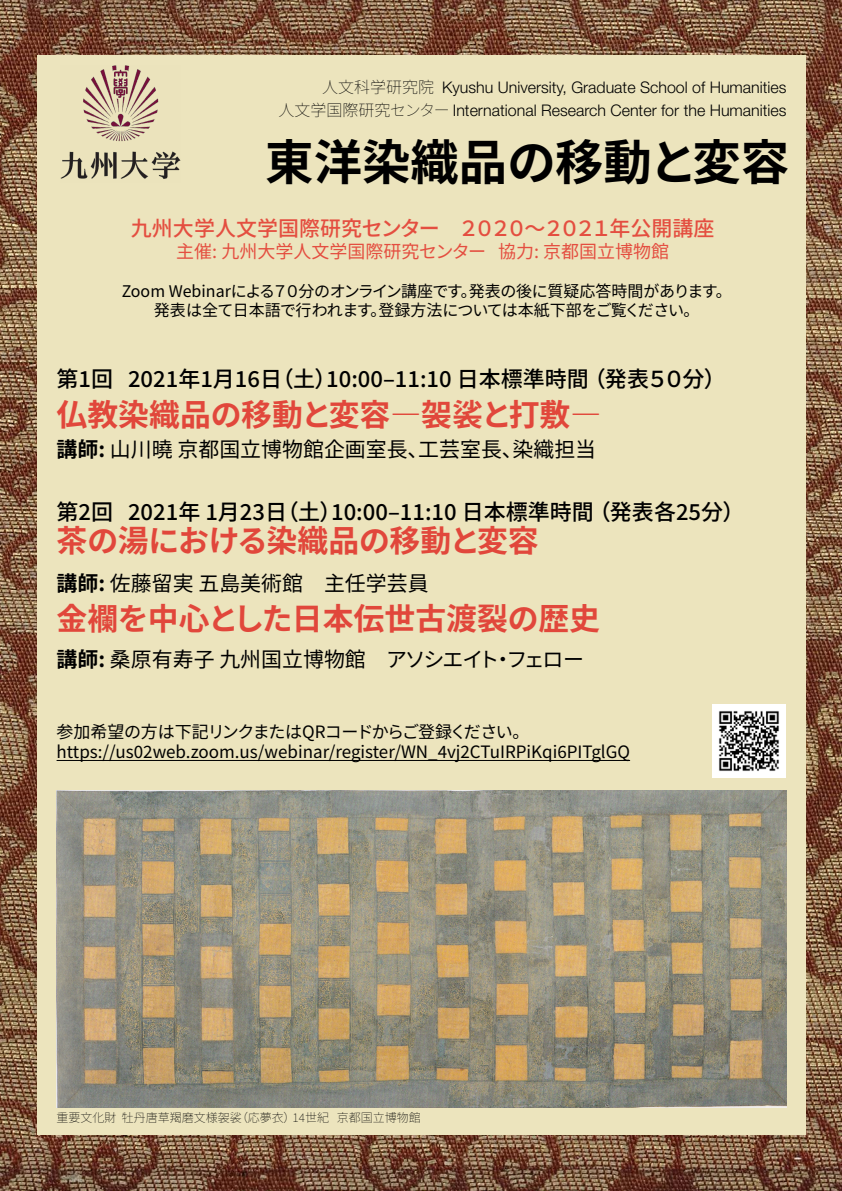
<style>
.page{position:relative;width:842px;height:1191px;background:#fff}
.page>*{position:absolute;margin:0;border:0;box-sizing:border-box;transform-origin:0 0}
.t1{font:700 48.4px "Noto Sans JP";color:#000}
.t2{font:700 30.9px "Noto Sans JP";color:#e1473b}
.t3{font:500 22px "Noto Sans JP";color:#000}
.t4{font:500 21px "Noto Sans JP";color:#e44e40}
.t5{font:20.9px "Noto Sans JP";color:#000}
.t6{font:18px "Noto Sans JP";color:#e44e40}
.t7{font:17px/20.4px "Noto Sans JP";color:#000}
.t8{font:300 16px/22.6px "Helvetica Neue LT Std";color:#000;text-align:right}
.t9{font:16px/19.2px "Noto Sans JP";letter-spacing:-.02em;color:#000;text-align:center}
.t10{font:100 12px "Noto Sans JP";color:#000}
.s1{font-family:"Noto Sans JP";font-weight:100}
.s2{font-weight:700}
</style>
<div class="page">
<img style="left:1px;top:0;width:841px;height:1191px">
<div style="left:36px;top:56px;width:769px;height:1079px;background:#ece4bd"></div>
<img style="left:60px;top:66px;width:121px;height:113px">
<hr style="left:57px;top:760px;width:573px;height:1px;background:#000">
<img style="left:712px;top:704px;width:73px;height:74px">
<img style="left:57px;top:790px;width:730px;height:317px">
<p class="t8" style="left:278px;top:76px;width:510px"><span class="s1">人文科学研究院</span> Kyushu University, Graduate School of Humanities<br><span class="s1">人文学国際研究センター</span> International Research Center for the Humanities</p>
<h1 class="t1" style="left:265px;top:135px;width:526px">東洋染織品の移動と変容</h1>
<h3 class="t4" style="left:131px;top:216px;width:585px">九州大学人文学国際研究センター　２０２０〜２０２１年公開講座</h3>
<p class="t6" style="left:176px;top:241px;width:494px">主催: 九州大学人文学国際研究センター 協力: 京都国立博物館</p>
<p class="t9" style="left:122px;top:282px;width:612px">Zoom Webinarによる７０分のオンライン講座です。発表の後に質疑応答時間があります。発表は全て日本語で行われます。登録方法については本紙下部をご覧ください。</p>
<h3 class="t3" style="left:57px;top:366px;width:671px">第1回 2021年1月16日（土）10:00–11:10 日本標準時間 （発表５０分）</h3>
<h2 class="t2" style="left:57px;top:397px;width:546px">仏教染織品の移動と変容―袈裟と打敷―</h2>
<h3 class="t5" style="left:57px;top:437px;width:541px"><span class="s2">講師:</span> 山川曉 京都国立博物館企画室長、工芸室長、染織担当</h3>
<h3 class="t3" style="left:57px;top:499px;width:689px">第2回 2021年 1月23日（土）10:00–11:10 日本標準時間 （発表各25分）</h3>
<h2 class="t2" style="left:57px;top:523px;width:484px">茶の湯における染織品の移動と変容</h2>
<h3 class="t5" style="left:57px;top:571px;width:374px"><span class="s2">講師:</span> 佐藤留実 五島美術館　主任学芸員</h3>
<h2 class="t2" style="left:57px;top:601px;width:545px">金襴を中心とした日本伝世古渡裂の歴史</h2>
<h3 class="t5" style="left:57px;top:648px;width:529px"><span class="s2">講師:</span> 桑原有寿子 九州国立博物館　アソシエイト・フェロー</h3>
<p class="t7" style="left:57px;top:721px;width:575px">参加希望の方は下記リンクまたはQRコードからご登録ください。https://us02web.zoom.us/webinar/register/WN_4vj2CTuIRPiKqi6PITglGQ</p>
<p class="t10" style="left:57px;top:1111px;width:366px">重要文化財 牡丹唐草羯磨文様袈裟（応夢衣）14世紀 京都国立博物館</p>
</div>
